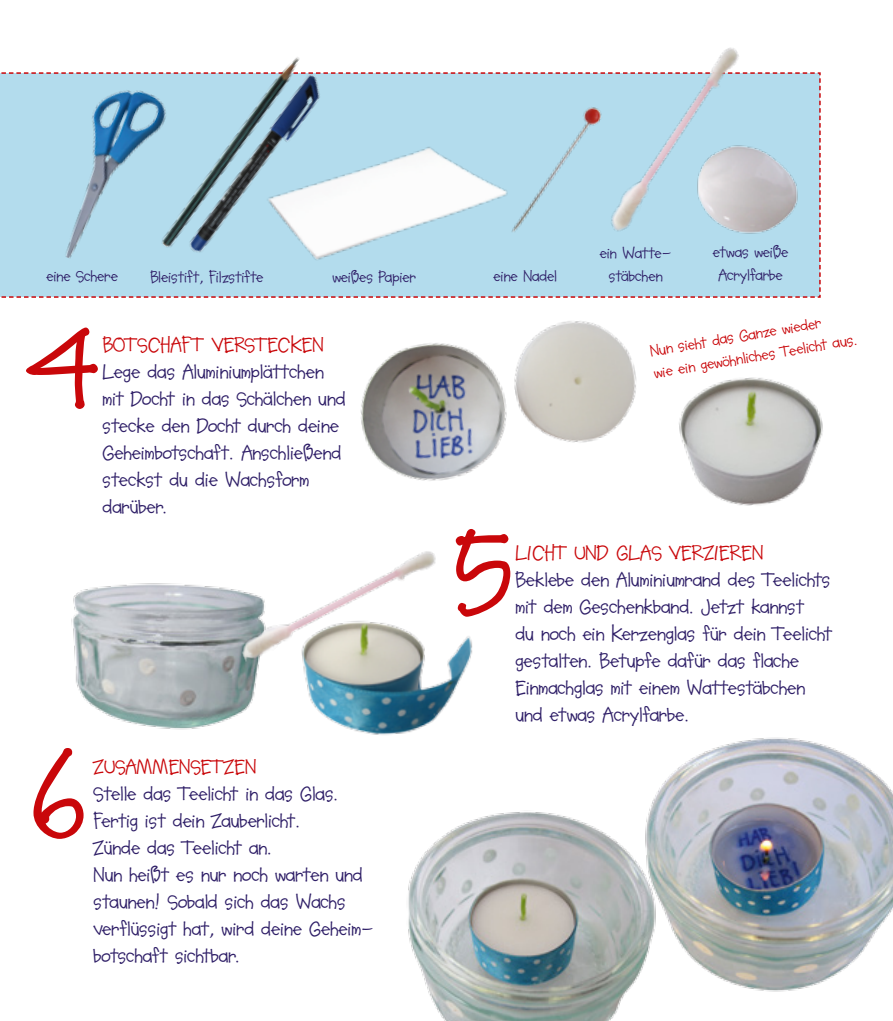
<style>
.page{position:relative;width:893px;height:1021px;background:#fff}
.page>*{position:absolute;margin:0;border:0;box-sizing:border-box;transform-origin:0 0}
.t1{font:128.1px "Soupbone OT";color:#c9070a}
.t2{font:21px/27px "Soupbone OT";color:#2e1e67}
.t3{font:21px "Soupbone OT";letter-spacing:.01em;color:#c9070a}
.t4{font:16.5px/22.5px "Soupbone OT";color:#2e1e67;text-align:center}
.t5{font:16.5px/22.4px "Soupbone OT";color:#c9070a}
</style>
<div class="page">
<div style="left:0;top:72px;width:821px;height:226px;background:#b3dced"></div>
<div style="left:0;top:72px;width:24px;height:161px;background:#b3dced"></div>
<img style="left:36px;top:72px;width:103px;height:201px">
<img style="left:346px;top:137px;width:153px;height:109px">
<img style="left:139px;top:57px;width:207px;height:219px">
<img style="left:499px;top:47px;width:322px;height:236px">
<img style="left:683px;top:137px;width:132px;height:104px">
<img style="left:322px;top:246px;width:366px;height:235px">
<img style="left:600px;top:311px;width:223px;height:195px">
<img style="left:308px;top:636px;width:165px;height:99px">
<img style="left:71px;top:583px;width:184px;height:147px">
<img style="left:190px;top:551px;width:250px;height:141px">
<img style="left:658px;top:737px;width:235px;height:255px">
<img style="left:408px;top:792px;width:310px;height:228px">
<p class="t4" style="left:46px;top:265px;width:73px">eine Schere</p>
<p class="t4" style="left:151px;top:265px;width:115px">Bleistift, Filzstifte</p>
<p class="t4" style="left:332px;top:265px;width:85px">weißes Papier</p>
<p class="t4" style="left:493px;top:265px;width:65px">eine Nadel</p>
<h1 class="t1" style="left:24px;top:295px;width:78px">4</h1>
<p class="t3" style="left:103px;top:333px;width:222px">BOTSCHAFT VERSTECKEN</p>
<p class="t2" style="left:103px;top:358px;width:244px">Lege das Aluminiumplättchen mit Docht in das Schälchen und stecke den Docht durch deine<br>Geheimbotschaft. Anschließend steckst du die Wachsform darüber.</p>
<p class="t4" style="left:600px;top:242px;width:74px">ein Watte&shy;stäbchen</p>
<p class="t4" style="left:713px;top:241px;width:77px">etwas weiße<br>Acrylfarbe</p>
<p class="t5" style="left:649px;top:339px;width:208px;rotate:-9deg">Nun sieht das Ganze wieder<br>wie ein gewöhnliches Teelicht aus.</p>
<h1 class="t1" style="left:31px;top:720px;width:56px">6</h1>
<p class="t3" style="left:94px;top:755px;width:164px">ZUSAMMENSETZEN</p>
<p class="t2" style="left:93px;top:780px;width:282px">Stelle das Teelicht in das Glas.<br>Fertig ist dein Zauberlicht.<br>Zünde das Teelicht an.<br>Nun heißt es nur noch warten und staunen! Sobald sich das Wachs verflüssigt hat, wird deine Geheim&shy;botschaft sichtbar.</p>
<h1 class="t1" style="left:451px;top:494px;width:66px">5</h1>
<p class="t3" style="left:516px;top:541px;width:249px">LICHT UND GLAS VERZIEREN</p>
<p class="t2" style="left:515px;top:566px;width:318px">Beklebe den Aluminiumrand des Teelichts mit dem Geschenkband. Jetzt kannst<br>du noch ein Kerzenglas für dein Teelicht gestalten. Betupfe dafür das flache Einmachglas mit einem Wattestäbchen und etwas Acrylfarbe.</p>
</div>
